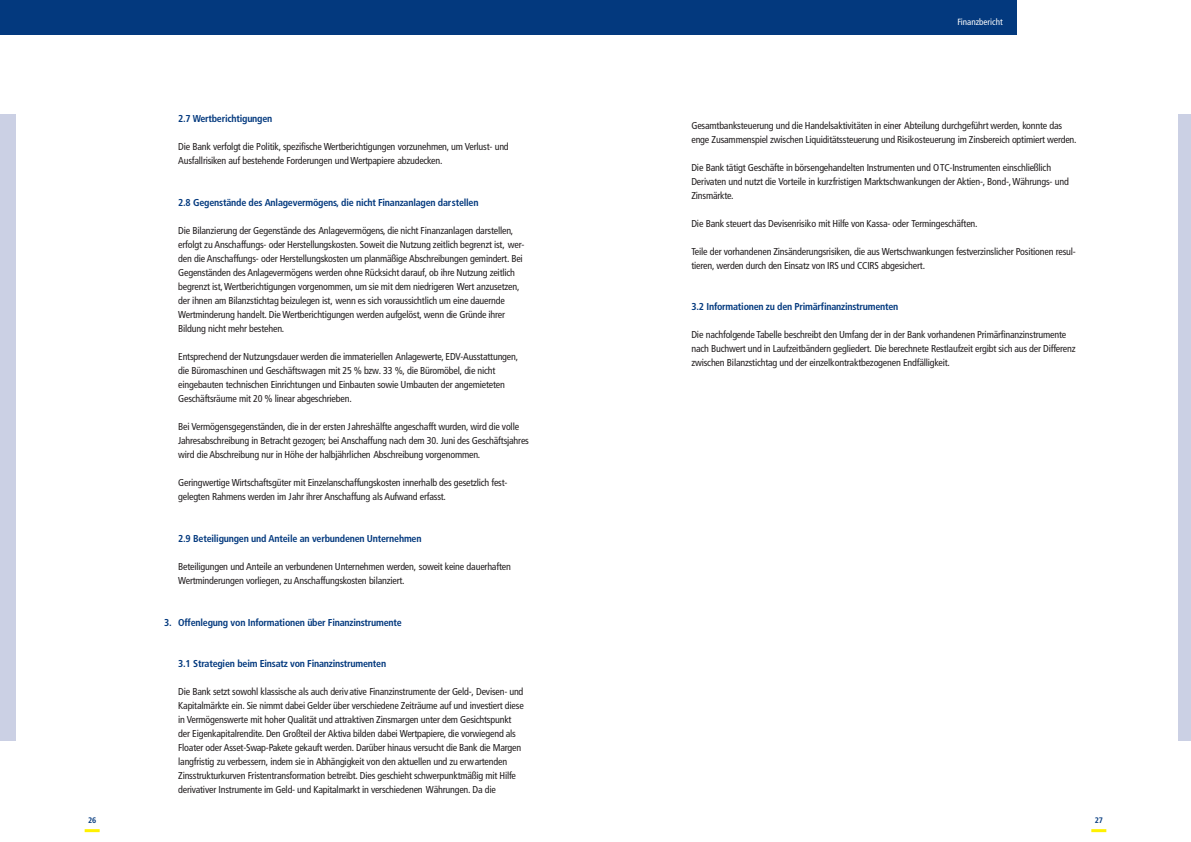
<style>
.page{position:relative;width:1191px;height:842px;background:#fff}
.page>*{position:absolute;margin:0;border:0;box-sizing:border-box;transform-origin:0 0}
.t1{font:condensed 10px/14px "Frutiger";letter-spacing:-.02em;color:#231f20}
.t2{font:700 condensed 10px "Frutiger";letter-spacing:-.02em;color:#03397e}
.t3{font:condensed 9px "Frutiger";color:#fff}
.t4{font:700 condensed 8px "Frutiger";color:#03397e}
</style>
<div class="page">
<hr style="left:1091px;top:829px;width:15px;height:3px;background:#fff101">
<hr style="left:85px;top:829px;width:15px;height:3px;background:#fff101">
<div style="left:0;top:0;width:1017px;height:35px;background:#03397e"></div>
<div style="left:0;top:114px;width:16px;height:626px;background:#cbd0e4"></div>
<div style="left:1178px;top:114px;width:13px;height:626px;background:#cbd0e4"></div>
<p class="t2" style="left:178px;top:112px;width:96px">2.7 Wertberichtigungen</p>
<p class="t1" style="left:178px;top:139px;width:332px">Die Bank verfolgt die Politik, spezifische Wertberichtigungen vorzunehmen, um Verlust- und<br>Ausfallrisiken auf bestehende Forderungen und Wertpapiere abzudecken.</p>
<p class="t2" style="left:178px;top:196px;width:302px">2.8 Gegenstände des Anlagevermögens, die nicht Finanzanlagen darstellen</p>
<p class="t1" style="left:178px;top:223px;width:348px">Die Bilanzierung der Gegenstände des Anlagevermögens, die nicht Finanzanlagen darstellen, erfolgt zu Anschaffungs- oder Herstellungskosten. Soweit die Nutzung zeitlich begrenzt ist, wer&shy;den die Anschaffungs- oder Herstellungskosten um planmäßige Abschreibungen gemindert. Bei Gegenständen des Anlagevermögens werden ohne Rücksicht darauf, ob ihre Nutzung zeitlich begrenzt ist, Wertberichtigungen vorgenommen, um sie mit dem niedrigeren Wert anzusetzen, der ihnen am Bilanzstichtag beizulegen ist, wenn es sich voraussichtlich um eine dauernde Wertminderung handelt. Die Wertberichtigungen werden aufgelöst, wenn die Gründe ihrer Bildung nicht mehr bestehen.</p>
<p class="t1" style="left:178px;top:349px;width:341px">Entsprechend der Nutzungsdauer werden die immateriellen Anlagewerte, EDV-Ausstattungen, die Büromaschinen und Geschäftswagen mit 25 % bzw. 33 %, die Büromöbel, die nicht eingebauten technischen Einrichtungen und Einbauten sowie Umbauten der angemieteten Geschäftsräume mit 20 % linear abgeschrieben.</p>
<p class="t1" style="left:178px;top:419px;width:352px">Bei Vermögensgegenständen, die in der ersten Jahreshälfte angeschafft wurden, wird die volle<br>Jahresabschreibung in Betracht gezogen; bei Anschaffung nach dem 30. Juni des Geschäftsjahres wird die Abschreibung nur in Höhe der halbjährlichen Abschreibung vorgenommen.</p>
<p class="t1" style="left:178px;top:475px;width:331px">Geringwertige Wirtschaftsgüter mit Einzelanschaffungskosten innerhalb des gesetzlich fest&shy;gelegten Rahmens werden im Jahr ihrer Anschaffung als Aufwand erfasst.</p>
<p class="t2" style="left:178px;top:532px;width:245px">2.9 Beteiligungen und Anteile an verbundenen Unternehmen</p>
<p class="t1" style="left:178px;top:559px;width:334px">Beteiligungen und Anteile an verbundenen Unternehmen werden, soweit keine dauerhaften<br>Wertminderungen vorliegen, zu Anschaffungskosten bilanziert.</p>
<p class="t2" style="left:164px;top:616px;width:239px">3. Offenlegung von Informationen über Finanzinstrumente</p>
<p class="t2" style="left:178px;top:658px;width:209px">3.1 Strategien beim Einsatz von Finanzinstrumenten</p>
<p class="t1" style="left:178px;top:685px;width:347px">Die Bank setzt sowohl klassische als auch derivative Finanzinstrumente der Geld-, Devisen- und Kapitalmärkte ein. Sie nimmt dabei Gelder über verschiedene Zeiträume auf und investiert diese in Vermögenswerte mit hoher Qualität und attraktiven Zinsmargen unter dem Gesichtspunkt der Eigenkapitalrendite. Den Großteil der Aktiva bilden dabei Wertpapiere, die vorwiegend als Floater oder Asset-Swap-Pakete gekauft werden. Darüber hinaus versucht die Bank die Margen langfristig zu verbessern, indem sie in Abhängigkeit von den aktuellen und zu erwartenden Zinsstrukturkurven Fristentransformation betreibt. Dies geschieht schwerpunktmäßig mit Hilfe derivativer Instrumente im Geld- und Kapitalmarkt in verschiedenen Währungen. Da die</p>
<p class="t3" style="left:957px;top:16px;width:47px">Finanzbericht</p>
<p class="t1" style="left:691px;top:118px;width:387px">Gesamtbanksteuerung und die Handelsaktivitäten in einer Abteilung durchgeführt werden, konnte das enge Zusammenspiel zwischen Liquiditätssteuerung und Risikosteuerung im Zinsbereich optimiert werden.</p>
<p class="t1" style="left:691px;top:160px;width:379px">Die Bank tätigt Geschäfte in börsengehandelten Instrumenten und OTC-Instrumenten einschließlich<br>Derivaten und nutzt die Vorteile in kurzfristigen Marktschwankungen der Aktien-, Bond-, Währungs- und<br>Zinsmärkte.</p>
<p class="t1" style="left:691px;top:216px;width:288px">Die Bank steuert das Devisenrisiko mit Hilfe von Kassa- oder Termingeschäften.</p>
<p class="t1" style="left:691px;top:244px;width:386px">Teile der vorhandenen Zinsänderungsrisiken, die aus Wertschwankungen festverzinslicher Positionen resul&shy;tieren, werden durch den Einsatz von IRS und CCIRS abgesichert.</p>
<p class="t2" style="left:691px;top:301px;width:208px">3.2 Informationen zu den Primärfinanzinstrumenten</p>
<p class="t1" style="left:691px;top:328px;width:386px">Die nachfolgende Tabelle beschreibt den Umfang der in der Bank vorhandenen Primärfinanzinstrumente nach Buchwert und in Laufzeitbändern gegliedert. Die berechnete Restlaufzeit ergibt sich aus der Differenz zwischen Bilanzstichtag und der einzelkontraktbezogenen Endfälligkeit.</p>
<p class="t4" style="left:88px;top:816px;width:10px">26</p>
<p class="t4" style="left:1094px;top:816px;width:10px">27</p>
</div>
